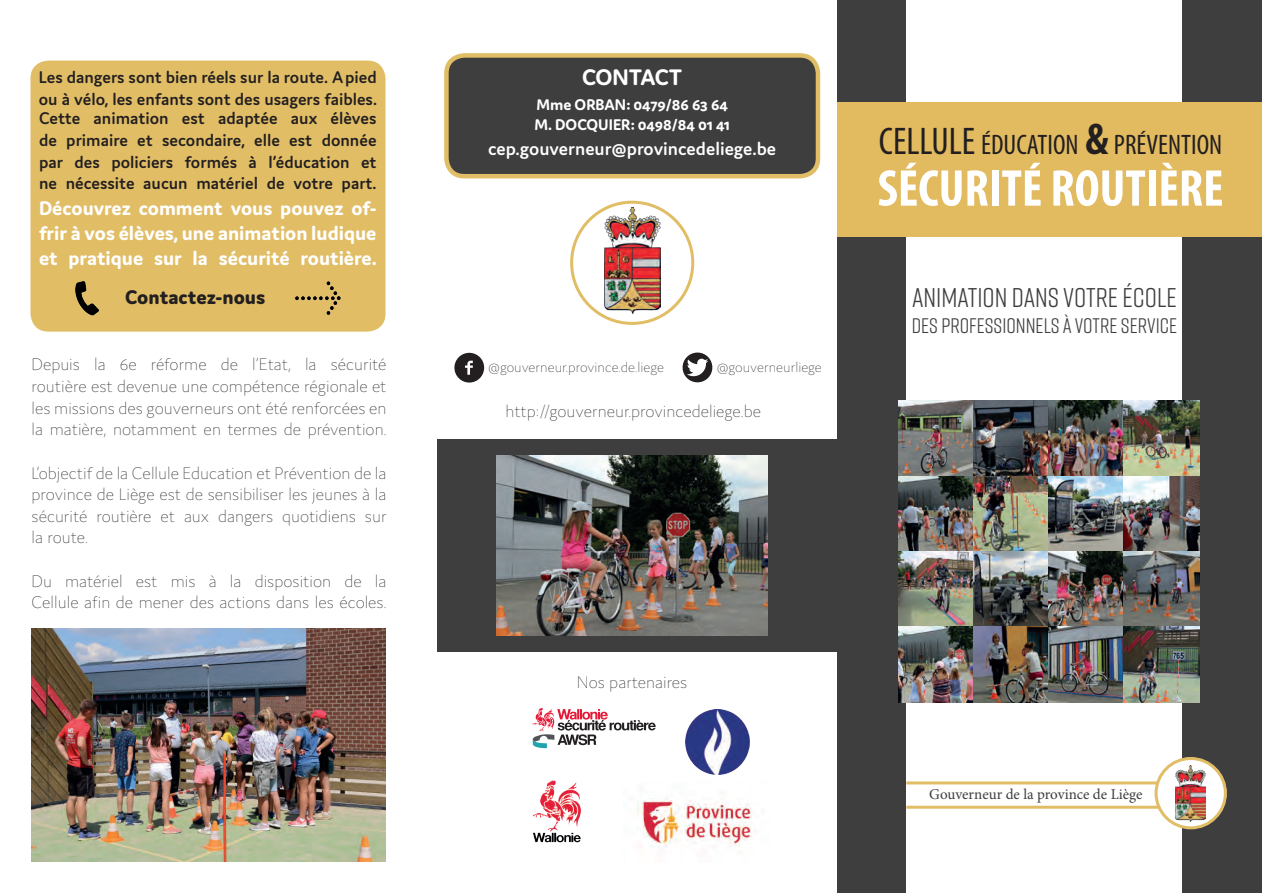
<style>
.page{position:relative;width:1262px;height:893px;background:#fff}
.page>*{position:absolute;margin:0;border:0;box-sizing:border-box;transform-origin:0 0}
.t1{font:700 condensed 52.05px "Myriad Pro";color:#fff}
.t2{font:700 condensed 44.7px "Myriad Pro";color:#231f20}
.t3{font:condensed 28.2px "Myriad Pro";color:#231f20}
.t4{font:27px "Rift";color:#3e3e3f}
.t5{font:700 24px "Domus";letter-spacing:-.01em;color:#fff}
.t6{font:700 21px/25.2px "Domus";color:#fff;text-align:justify}
.t7{font:21px "Rift";color:#3e3e3f}
.t8{font:800 21px "Domus";color:#231f20}
.t9{font:600 19.5px "Domus";color:#fff}
.t10{font:200 18px/21.6px "Domus";color:#231f20;text-align:justify}
.t11{font:600 18px/21.6px "Domus";color:#231f20;text-align:justify}
.t12{font:700 16.5px "Domus";color:#fff}
.t13{font:200 15px "Domus";color:#231f20}
.t14{font:15px "Minion Pro";color:#3e3e3f}
.s1{font-size:38.7px}
</style>
<div class="page">
<hr style="left:906px;top:805px;width:253px;height:3px;background:#e1be66">
<div style="left:446px;top:55px;width:372px;height:121px;background:#3e3e3f;border-radius:18px"></div>
<div style="left:444px;top:53px;width:376px;height:125px;border:4px solid #e1be66;border-radius:18px"></div>
<div style="left:437px;top:439px;width:761px;height:213px;background:#3e3e3f"></div>
<div style="left:1182px;top:0;width:80px;height:892px;background:#3e3e3f"></div>
<svg style="left:1155px;top:757px;width:71px;height:71px;fill:#fff"></svg>
<div style="left:1154px;top:756px;width:73px;height:72px;border:3px solid #e1be66;border-radius:50%"></div>
<img style="left:1176px;top:764px;width:29px;height:56px">
<img style="left:32px;top:628px;width:354px;height:232px">
<img style="left:533px;top:780px;width:48px;height:63px">
<img style="left:685px;top:709px;width:65px;height:64px">
<img style="left:637px;top:798px;width:119px;height:53px">
<svg style="left:532px;top:708px;width:123px;height:39px"></svg>
<img style="left:604px;top:207px;width:56px;height:106px">
<img style="left:497px;top:455px;width:270px;height:180px">
<div style="left:570px;top:200px;width:124px;height:125px;border:3px solid #e1be66;border-radius:50%"></div>
<div style="left:30px;top:61px;width:355px;height:270px;background:#e1be66;border-radius:18px"></div>
<div style="left:837px;top:0;width:69px;height:892px;background:#3e3e3f"></div>
<img style="left:898px;top:400px;width:301px;height:301px">
<svg style="left:454px;top:352px;width:30px;height:30px"></svg>
<svg style="left:682px;top:352px;width:30px;height:30px"></svg>
<img style="left:295px;top:281px;width:46px;height:34px">
<img style="left:75px;top:281px;width:24px;height:34px">
<hr style="left:906px;top:781px;width:251px;height:3px;background:#e1be66">
<div style="left:837px;top:102px;width:425px;height:135px;background:#e2bb61"></div>
<h3 class="t5" style="left:582px;top:64px;width:102px">CONTACT</h3>
<p class="t11" style="left:39px;top:66px;width:340px">Les dangers sont bien réels sur la route. A pied ou à vélo, les enfants sont des usagers faibles.</p>
<p class="t12" style="left:536px;top:95px;width:193px">Mme ORBAN: 0479/86 63 64</p>
<p class="t11" style="left:39px;top:107px;width:339px">Cette animation est adaptée aux élèves</p>
<p class="t12" style="left:534px;top:115px;width:197px">M. DOCQUIER: 0498/84 01 41</p>
<p class="t11" style="left:39px;top:129px;width:339px">de primaire et secondaire, elle est donnée par des policiers formés à l’éducation et ne nécessite aucun matériel de votre part.</p>
<p class="t6" style="left:39px;top:195px;width:339px">Découvrez comment vous pouvez of&shy;frir à vos élèves, une animation ludique et pratique sur la sécurité routière.</p>
<p class="t9" style="left:488px;top:138px;width:290px">cep.gouverneur@provincedeliege.be</p>
<p class="t8" style="left:125px;top:285px;width:142px">Contactez-nous</p>
<p class="t10" style="left:32px;top:353px;width:356px">Depuis la 6e réforme de l’Etat, la sécurité routière est devenue une compétence régionale et les missions des gouverneurs ont été renforcées en la matière, notamment en termes de prévention.</p>
<p class="t10" style="left:32px;top:461px;width:356px">L’objectif de la Cellule Education et Prévention de la province de Liège est de sensibiliser les jeunes à la sécurité routière et aux dangers quotidiens sur la route.</p>
<p class="t10" style="left:32px;top:569px;width:356px">Du matériel est mis à la disposition de la<br>Cellule afin de mener des actions dans les écoles.</p>
<p class="t13" style="left:488px;top:358px;width:177px">@gouverneur.province.de.liege</p>
<p class="t13" style="left:716px;top:358px;width:107px">@gouverneurliege</p>
<p class="t10" style="left:505px;top:399px;width:257px">http://gouverneur.provincedeliege.be</p>
<p class="t10" style="left:577px;top:670px;width:112px">Nos partenaires</p>
<h2 class="t2" style="left:1085px;top:111px;width:25px">&amp;</h2>
<h1 class="t1" style="left:877px;top:156px;width:347px">SÉCURITÉ ROUTIÈRE</h1>
<h3 class="t3" style="left:879px;top:128px;width:345px"><span class="s1">CELLULE</span> ÉDUCATION PRÉVENTION</h3>
<h3 class="t4" style="left:912px;top:279px;width:266px">ANIMATION DANS VOTRE ÉCOLE</h3>
<p class="t7" style="left:912px;top:310px;width:267px">DES PROFESSIONNELS À VOTRE SERVICE</p>
<p class="t14" style="left:929px;top:783px;width:215px">Gouverneur de la province de Liège</p>
</div>
